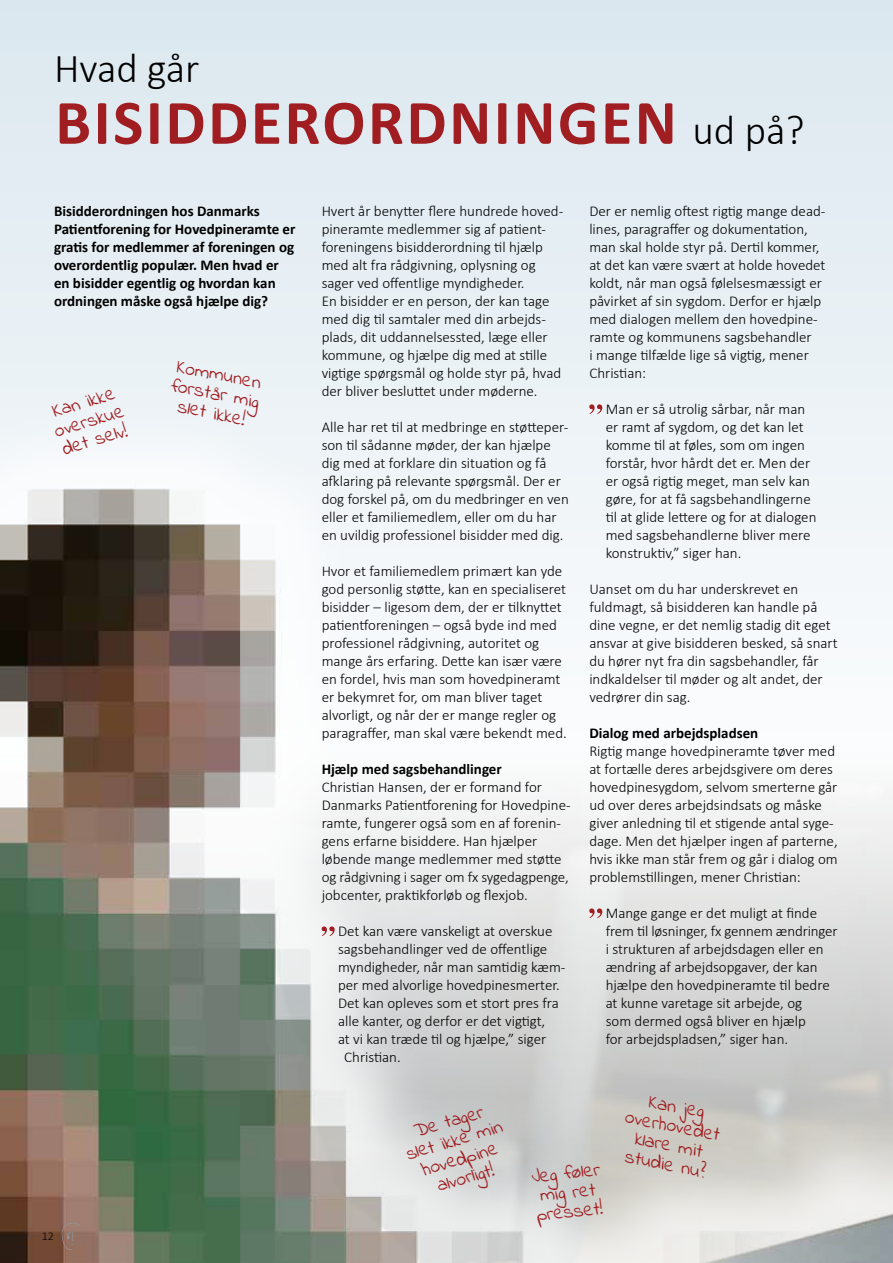
<style>
.page{position:relative;width:893px;height:1263px;background:#fff}
.page>*{position:absolute;margin:0;border:0;box-sizing:border-box;transform-origin:0 0}
.t1{font:700 63.9px "Calibri";letter-spacing:.04em;color:#a01e21}
.t2{font:300 41.25px "Calibri";color:#000}
.t3{font:19.5px/19.5px "Indie Flower";color:#a01e21;text-align:center}
.t4{font:300 15px/18px "Calibri";color:#000}
.t5{font:700 15px/18px "Calibri";color:#000}
.t6{font:300 12px "Calibri";color:#000}
.s1{font-weight:300;font-size:41.25px;color:#000}
</style>
<div class="page">
<div style="left:0;top:0;width:893px;height:844px;background:#e3ecf2"></div>
<div style="left:0;top:358px;width:893px;height:905px;background:#ecf2f6"></div>
<img style="left:0;top:454px;width:893px;height:809px">
<svg style="left:322px;top:926px;width:13px;height:10px"></svg>
<svg style="left:589px;top:404px;width:13px;height:10px"></svg>
<svg style="left:589px;top:908px;width:13px;height:10px"></svg>
<svg style="left:62px;top:1223px;width:18px;height:27px"></svg>
<h2 class="t2" style="left:54px;top:42px;width:147px">Hvad går</h2>
<h1 class="t1" style="left:55px;top:82px;width:751px">BISIDDERORDNINGEN <span class="s1">ud på?</span></h1>
<p class="t5" style="left:54px;top:202px;width:243px">Bisidderordningen hos Danmarks Patientforening for Hovedpineramte er gratis for medlemmer af foreningen og overordentlig populær. Men hvad er en bisidder egentlig og hvordan kan ordningen måske også hjælpe dig?</p>
<p class="t4" style="left:322px;top:201px;width:243px">Hvert år benytter flere hundrede hoved&shy;pineramte medlemmer sig af patient&shy;foreningens bisidderordning til hjælp med alt fra rådgivning, oplysning og sager ved offentlige myndigheder.<br>En bisidder er en person, der kan tage med dig til samtaler med din arbejds&shy;plads, dit uddannelsessted, læge eller kommune, og hjælpe dig med at stille vigtige spørgsmål og holde styr på, hvad der bliver besluttet under møderne.</p>
<p class="t4" style="left:322px;top:417px;width:249px">Alle har ret til at medbringe en støtteper&shy;son til sådanne møder, der kan hjælpe dig med at forklare din situation og få afklaring på relevante spørgsmål. Der er dog forskel på, om du medbringer en ven eller et familiemedlem, eller om du har en uvildig professionel bisidder med dig.</p>
<p class="t4" style="left:322px;top:561px;width:247px">Hvor et familiemedlem primært kan yde god personlig støtte, kan en specialiseret bisidder – ligesom dem, der er tilknyttet patientforeningen – også byde ind med professionel rådgivning, autoritet og mange års erfaring. Dette kan især være en fordel, hvis man som hovedpineramt er bekymret for, om man bliver taget alvorligt, og når der er mange regler og paragraffer, man skal være bekendt med.</p>
<p class="t5" style="left:322px;top:760px;width:182px">Hjælp med sagsbehandlinger</p>
<p class="t4" style="left:322px;top:777px;width:251px">Christian Hansen, der er formand for Danmarks Patientforening for Hovedpine&shy;ramte, fungerer også som en af forenin&shy;gens erfarne bisiddere. Han hjælper løbende mange medlemmer med støtte og rådgivning i sager om fx sygedagpenge, jobcenter, praktikforløb og flexjob.</p>
<p class="t4" style="left:338px;top:921px;width:216px">Det kan være vanskeligt at overskue</p>
<p class="t4" style="left:338px;top:939px;width:211px">sagsbehandlinger ved de offentlige</p>
<p class="t4" style="left:338px;top:957px;width:229px">myndigheder, når man samtidig kæm-</p>
<p class="t4" style="left:338px;top:975px;width:223px">per med alvorlige hovedpinesmerter.</p>
<p class="t4" style="left:338px;top:993px;width:222px">Det kan opleves som et stort pres fra</p>
<p class="t4" style="left:338px;top:1011px;width:209px">alle kanter, og derfor er det vigtigt,</p>
<p class="t4" style="left:338px;top:1029px;width:210px">at vi kan træde til og hjælpe,” siger</p>
<p class="t4" style="left:344px;top:1047px;width:58px">Christian.</p>
<h3 class="t3" style="left:177px;top:358px;width:91px;rotate:11deg">Kommunen forstår mig slet ikke!</h3>
<h3 class="t3" style="left:47px;top:404px;width:73px;text-align:left;rotate:-16deg">Kan ikke overskue det selv!</h3>
<p class="t4" style="left:589px;top:201px;width:238px">Der er nemlig oftest rigtig mange dead&shy;lines, paragraffer og dokumentation, man skal holde styr på. Dertil kommer, at det kan være svært at holde hovedet koldt, når man også følelsesmæssigt er påvirket af sin sygdom. Derfor er hjælp med dialogen mellem den hovedpine&shy;ramte og kommunens sagsbehandler<br>i mange tilfælde lige så vigtig, mener Christian:</p>
<p class="t4" style="left:606px;top:399px;width:212px">Man er så utrolig sårbar, når man er ramt af sygdom, og det kan let komme til at føles, som om ingen forstår, hvor hårdt det er. Men der er også rigtig meget, man selv kan gøre, for at få sagsbehandlingerne til at glide lettere og for at dialogen med sagsbehandlerne bliver mere konstruktiv,” siger han.</p>
<p class="t4" style="left:589px;top:579px;width:250px">Uanset om du har underskrevet en fuldmagt, så bisidderen kan handle på dine vegne, er det nemlig stadig dit eget ansvar at give bisidderen besked, så snart du hører nyt fra din sagsbehandler, får indkaldelser til møder og alt andet, der vedrører din sag.</p>
<p class="t5" style="left:589px;top:724px;width:170px">Dialog med arbejdspladsen</p>
<p class="t4" style="left:589px;top:741px;width:250px">Rigtig mange hovedpineramte tøver med at fortælle deres arbejdsgivere om deres hovedpinesygdom, selvom smerterne går ud over deres arbejdsindsats og måske giver anledning til et stigende antal syge&shy;dage. Men det hjælper ingen af parterne, hvis ikke man står frem og går i dialog om problemstillingen, mener Christian:</p>
<p class="t4" style="left:606px;top:903px;width:233px">Mange gange er det muligt at finde frem til løsninger, fx gennem ændringer i strukturen af arbejdsdagen eller en ændring af arbejdsopgaver, der kan hjælpe den hovedpineramte til bedre at kunne varetage sit arbejde, og<br>som dermed også bliver en hjælp<br>for arbejdspladsen,” siger han.</p>
<p class="t6" style="left:42px;top:1229px;width:14px">12</p>
<h3 class="t3" style="left:399px;top:1127px;width:101px;rotate:-16deg">De tager slet ikke min hovedpine alvorligt!</h3>
<h3 class="t3" style="left:530px;top:1168px;width:71px;text-align:left;rotate:-6deg">Jeg føler mig ret presset!</h3>
<h3 class="t3" style="left:631px;top:1089px;width:98px;rotate:11deg">Kan jeg overhovedet klare mit studie nu?</h3>
</div>
